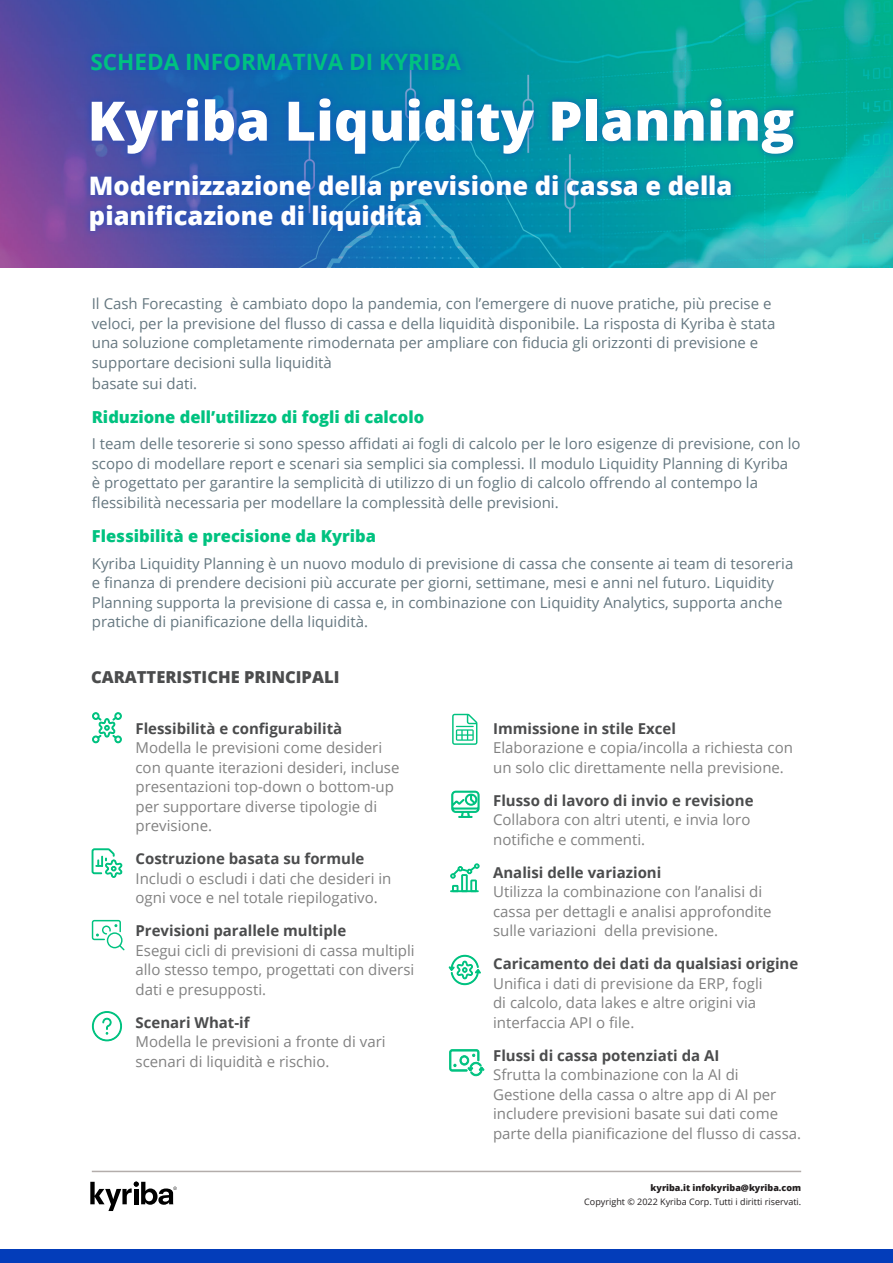
<style>
.page{position:relative;width:893px;height:1263px;background:#fff}
.page>*{position:absolute;margin:0;border:0;box-sizing:border-box;transform-origin:0 0}
.Page_Title{font:800 54.45px "Open Sans";color:#fff}
.Page_Title-2{font:800 25.5px/30px "Open Sans";color:#fff}
.t1{font:700 22.5px "Open Sans";color:#00c280}
.Green_Header{font:800 16.5px "Open Sans";color:#00c280}
.Green_Header-2{font:800 16.5px "Open Sans";color:#4b4c4d}
.Body{font:15px/19.5px "Open Sans";color:#818181}
.Body-2{font:15px/19.5px "Open Sans";color:#657780}
.t2{font:9px "Open Sans";color:#231f20}
.t3{font:800 9px "Open Sans";color:#231f20}
.s1{font-weight:700;color:#4b4c4d}
</style>
<div class="page">
<svg style="left:90px;top:1181px;width:87px;height:30px"></svg>
<hr style="left:92px;top:1171px;width:709px;height:1px;background:#b3adab">
<div style="left:0;top:1249px;width:893px;height:14px;background:#033dba"></div>
<img style="left:0;top:0;width:893px;height:267px">
<div style="left:84px;top:91px;width:717px;height:71px;background:#1c4fc2;opacity:.7"></div>
<div style="left:83px;top:168px;width:656px;height:71px;background:#1c4fc2;opacity:.7"></div>
<div style="left:84px;top:46px;width:385px;height:32px;background:#1c4fc2;opacity:.7"></div>
<svg style="left:448px;top:955px;width:33px;height:30px"></svg>
<svg style="left:452px;top:791px;width:27px;height:27px"></svg>
<svg style="left:452px;top:714px;width:25px;height:31px"></svg>
<svg style="left:92px;top:712px;width:30px;height:31px"></svg>
<svg style="left:92px;top:848px;width:31px;height:30px"></svg>
<svg style="left:450px;top:863px;width:29px;height:29px"></svg>
<svg style="left:92px;top:920px;width:32px;height:30px"></svg>
<svg style="left:91px;top:1011px;width:32px;height:31px"></svg>
<svg style="left:450px;top:1049px;width:34px;height:27px"></svg>
<p class="t1" style="left:90px;top:46px;width:372px">SCHEDA INFORMATIVA DI KYRIBA</p>
<p class="Page_Title" style="left:87px;top:79px;width:708px">Kyriba Liquidity Planning</p>
<p class="Page_Title-2" style="left:89px;top:170px;width:645px">Modernizzazione della previsione di cassa e della pianificazione di liquidità</p>
<p class="Body-2" style="left:92px;top:293px;width:685px">Il Cash Forecasting è cambiato dopo la pandemia, con l’emergere di nuove pratiche, più precise e veloci, per la previsione del flusso di cassa e della liquidità disponibile. La risposta di Kyriba è stata una soluzione completamente rimodernata per ampliare con fiducia gli orizzonti di previsione e supportare decisioni sulla liquidità</p>
<p class="Body-2" style="left:92px;top:373px;width:107px">basate sui dati.</p>
<p class="Green_Header" style="left:92px;top:404px;width:334px">Riduzione dell’utilizzo di fogli di calcolo</p>
<p class="Body-2" style="left:92px;top:434px;width:710px">I team delle tesorerie si sono spesso affidati ai fogli di calcolo per le loro esigenze di previsione, con lo scopo di modellare report e scenari sia semplici sia complessi. Il modulo Liquidity Planning di Kyriba<br>è progettato per garantire la semplicità di utilizzo di un foglio di calcolo offrendo al contempo la flessibilità necessaria per modellare la complessità delle previsioni.</p>
<p class="Green_Header" style="left:92px;top:524px;width:286px">Flessibilità e precisione da Kyriba</p>
<p class="Body-2" style="left:92px;top:553px;width:703px">Kyriba Liquidity Planning è un nuovo modulo di previsione di cassa che consente ai team di tesoreria e finanza di prendere decisioni più accurate per giorni, settimane, mesi e anni nel futuro. Liquidity Planning supporta la previsione di cassa e, in combinazione con Liquidity Analytics, supporta anche pratiche di pianificazione della liquidità.</p>
<p class="Green_Header-2" style="left:91px;top:665px;width:250px">CARATTERISTICHE PRINCIPALI</p>
<p class="Body" style="left:136px;top:718px;width:266px"><span class="s1">Flessibilità e configurabilità<br></span>Modella le previsioni come desideri con quante iterazioni desideri, incluse presentazioni top-down o bottom-up per supportare diverse tipologie di previsione.</p>
<p class="Body" style="left:136px;top:849px;width:257px"><span class="s1">Costruzione basata su formule<br></span>Includi o escludi i dati che desideri in ogni voce e nel totale riepilogativo.</p>
<p class="Body" style="left:136px;top:921px;width:281px"><span class="s1">Previsioni parallele multiple<br></span>Esegui cicli di previsioni di cassa multipli allo stesso tempo, progettati con diversi dati e presupposti.</p>
<p class="Body" style="left:136px;top:1012px;width:252px"><span class="s1">Scenari What-if<br></span>Modella le previsioni a fronte di vari scenari di liquidità e rischio.</p>
<p class="Body" style="left:493px;top:718px;width:301px"><span class="s1">Immissione in stile Excel<br></span>Elaborazione e copia/incolla a richiesta con un solo clic direttamente nella previsione.</p>
<p class="Body" style="left:493px;top:790px;width:262px"><span class="s1">Flusso di lavoro di invio e revisione<br></span>Collabora con altri utenti, e invia loro notifiche e commenti.</p>
<p class="Body" style="left:493px;top:862px;width:280px"><span class="s1">Analisi delle variazioni<br></span>Utilizza la combinazione con l’analisi di cassa per dettagli e analisi approfondite sulle variazioni della previsione.</p>
<p class="Body" style="left:493px;top:954px;width:307px"><span class="s1">Caricamento dei dati da qualsiasi origine </span>Unifica i dati di previsione da ERP, fogli<br>di calcolo, data lakes e altre origini via interfaccia API o file.</p>
<p class="Body" style="left:493px;top:1045px;width:310px"><span class="s1">Flussi di cassa potenziati da AI<br></span>Sfrutta la combinazione con la AI di Gestione della cassa o altre app di AI per includere previsioni basate sui dati come parte della pianificazione del flusso di cassa.</p>
<p class="t3" style="left:651px;top:1181px;width:152px">kyriba.it infokyriba@kyriba.com</p>
<p class="t2" style="left:584px;top:1195px;width:218px">Copyright © 2022 Kyriba Corp. Tutti i diritti riservati.</p>
</div>
